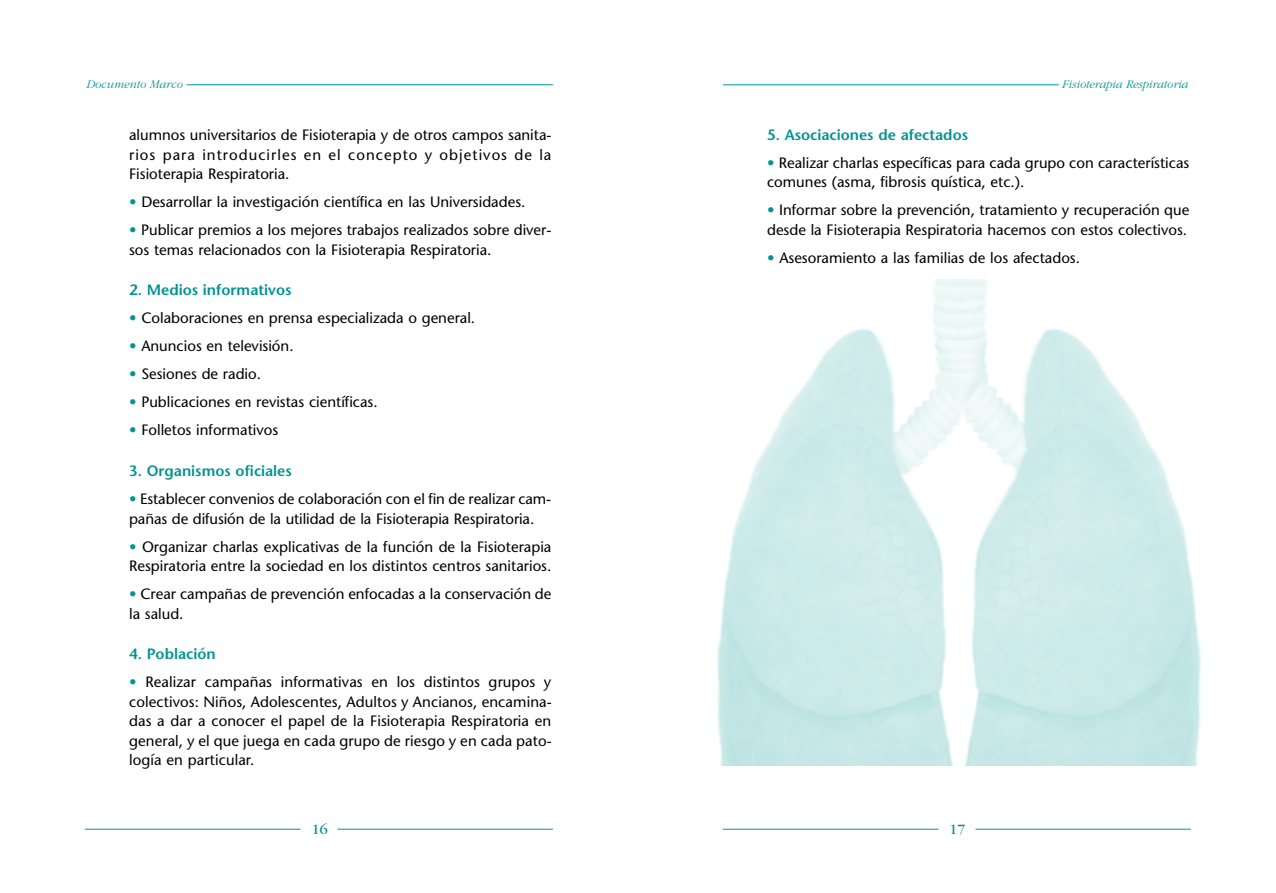
<style>
.page{position:relative;width:1276px;height:893px;background:#fff}
.page>*{position:absolute;margin:0;border:0;box-sizing:border-box;transform-origin:0 0}
.t1{font:15px/19.5px "Stone Sans";color:#000}
.t2{font:600 15px "Stone Sans";color:#009492}
.t3{font:15px "Garamond";color:#009492}
.t4{font:italic 300 12px "Garamond";color:#009492}
.s1{color:#009492}
</style>
<div class="page">
<img style="left:717px;top:280px;width:484px;height:485px">
<hr style="left:187px;top:85px;width:366px;height:1px;background:#009492">
<hr style="left:337px;top:829px;width:216px;height:1px;background:#009492">
<hr style="left:85px;top:829px;width:215px;height:1px;background:#009492">
<hr style="left:975px;top:829px;width:216px;height:1px;background:#009492">
<hr style="left:723px;top:829px;width:215px;height:1px;background:#009492">
<hr style="left:723px;top:85px;width:335px;height:1px;background:#009492">
<p class="t4" style="left:87px;top:77px;width:98px">Documento Marco</p>
<p class="t4" style="left:1062px;top:77px;width:128px">Fisioterapia Respiratoria</p>
<p class="t1" style="left:129px;top:127px;width:424px;text-align:justify">alumnos universitarios de Fisioterapia y de otros campos sanita&shy;rios para introducirles en el concepto y objetivos de la Fisioterapia Respiratoria.</p>
<p class="t1" style="left:129px;top:194px;width:398px"><span class="s1">•</span> Desarrollar la investigación científica en las Universidades.</p>
<p class="t1" style="left:129px;top:222px;width:424px"><span class="s1">•</span> Publicar premios a los mejores trabajos realizados sobre diver&shy;sos temas relacionados con la Fisioterapia Respiratoria.</p>
<p class="t2" style="left:129px;top:284px;width:164px">2. Medios informativos</p>
<p class="t1" style="left:129px;top:310px;width:348px"><span class="s1">•</span> Colaboraciones en prensa especializada o general.</p>
<p class="t1" style="left:129px;top:338px;width:166px"><span class="s1">•</span> Anuncios en televisión.</p>
<p class="t1" style="left:129px;top:366px;width:133px"><span class="s1">•</span> Sesiones de radio.</p>
<p class="t1" style="left:129px;top:394px;width:250px"><span class="s1">•</span> Publicaciones en revistas científicas.</p>
<p class="t1" style="left:129px;top:422px;width:151px"><span class="s1">•</span> Folletos informativos</p>
<p class="t2" style="left:129px;top:465px;width:164px">3. Organismos oficiales</p>
<p class="t1" style="left:129px;top:491px;width:424px"><span class="s1">•</span> Establecer convenios de colaboración con el fin de realizar cam&shy;pañas de difusión de la utilidad de la Fisioterapia Respiratoria.</p>
<p class="t1" style="left:129px;top:538px;width:424px"><span class="s1">•</span> Organizar charlas explicativas de la función de la Fisioterapia<br>Respiratoria entre la sociedad en los distintos centros sanitarios.</p>
<p class="t1" style="left:129px;top:586px;width:424px"><span class="s1">•</span> Crear campañas de prevención enfocadas a la conservación de la salud.</p>
<p class="t2" style="left:129px;top:648px;width:88px">4. Población</p>
<p class="t1" style="left:129px;top:674px;width:424px;text-align:justify"><span class="s1">•</span> Realizar campañas informativas en los distintos grupos y colectivos: Niños, Adolescentes, Adultos y Ancianos, encamina&shy;das a dar a conocer el papel de la Fisioterapia Respiratoria en general, y el que juega en cada grupo de riesgo y en cada pato&shy;logía en particular.</p>
<p class="t2" style="left:767px;top:129px;width:202px">5. Asociaciones de afectados</p>
<p class="t1" style="left:767px;top:155px;width:424px"><span class="s1">•</span> Realizar charlas específicas para cada grupo con características comunes (asma, fibrosis quística, etc.).</p>
<p class="t1" style="left:767px;top:202px;width:424px"><span class="s1">•</span> Informar sobre la prevención, tratamiento y recuperación que desde la Fisioterapia Respiratoria hacemos con estos colectivos.</p>
<p class="t1" style="left:767px;top:249px;width:314px"><span class="s1">•</span> Asesoramiento a las familias de los afectados.</p>
<p class="t3" style="left:312px;top:824px;width:17px">16</p>
<p class="t3" style="left:949px;top:824px;width:17px">17</p>
</div>
